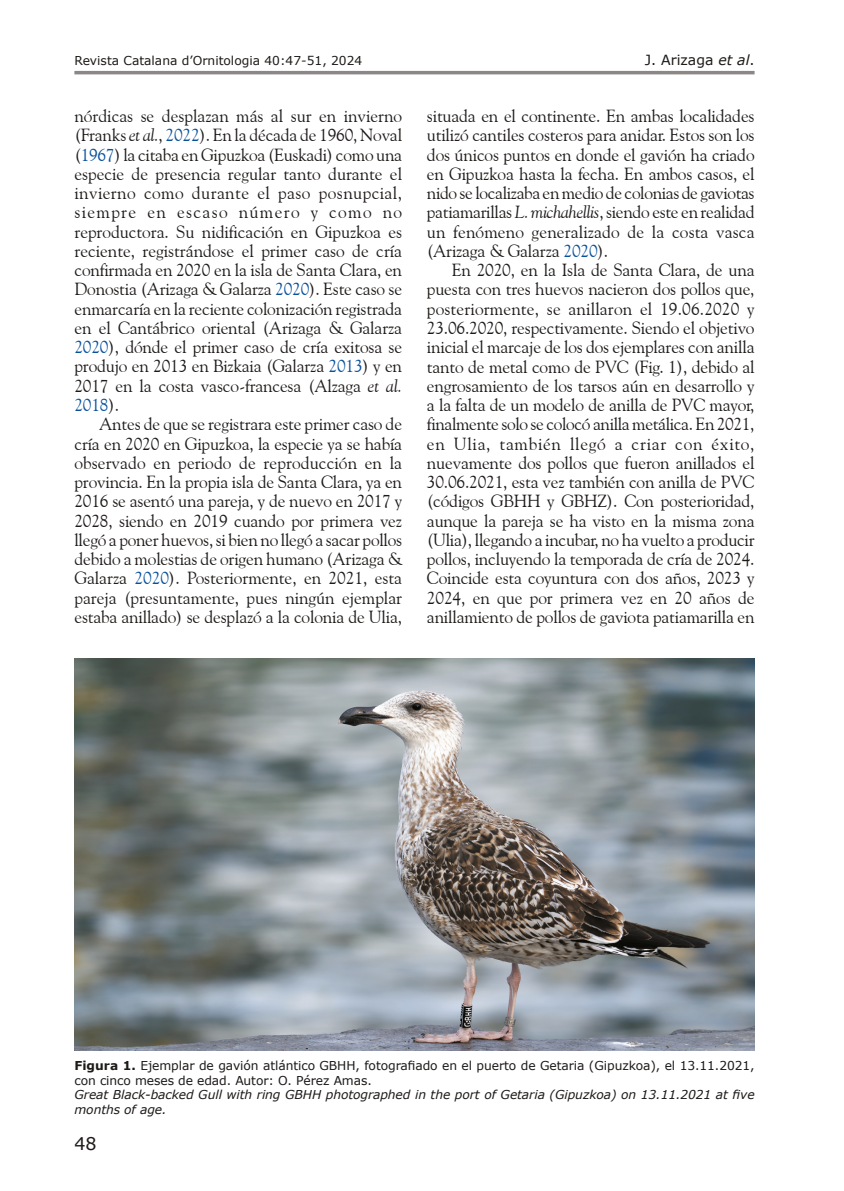
<style>
.page{position:relative;width:844px;height:1191px;background:#fff}
.page>*{position:absolute;margin:0;border:0;box-sizing:border-box;transform-origin:0 0}
.t1{font:17.5px/19.2px "Goudy Old Style BT";letter-spacing:-.01em;color:#1d1a18;text-align:justify}
.t2{font:17.5px "Verdana";color:#1d1a18}
.t3{font:14px "Verdana";color:#1d1a18}
.t4{font:12.25px/14.7px "Verdana";letter-spacing:-.005em;color:#1d1a18}
.t5{font:italic 12.25px/14.7px "Verdana";letter-spacing:-.005em;color:#1d1a18}
.s1{font-style:italic}
.s2{color:#07509c}
.s3{font-weight:700}
</style>
<div class="page">
<hr style="left:74px;top:71px;width:680px;height:3px;background:#8a8786">
<img style="left:74px;top:658px;width:680px;height:392px">
<p class="t4" style="left:74px;top:54px;width:289px">Revista Catalana d’Ornitologia 40:47-51, 2024</p>
<p class="t1" style="left:74px;top:108px;width:329px">nórdicas se desplazan más al sur en invierno (Franks <span class="s1">et al.</span>, <span class="s2">2022</span>). En la década de 1960, Noval (<span class="s2">1967</span>) la citaba en Gipuzkoa (Euskadi) como una especie de presencia regular tanto durante el invierno como durante el paso posnupcial, siempre en escaso número y como no reproductora. Su nidificación en Gipuzkoa es reciente, registrándose el primer caso de cría confirmada en 2020 en la isla de Santa Clara, en Donostia (Arizaga &amp; Galarza <span class="s2">2020</span>). Este caso se enmarcaría en la reciente colonización registrada en el Cantábrico oriental (Arizaga &amp; Galarza <span class="s2">2020</span>), dónde el primer caso de cría exitosa se produjo en 2013 en Bizkaia (Galarza <span class="s2">2013</span>) y en 2017 en la costa vasco-francesa (Alzaga <span class="s1">et al.<br></span><span class="s2">2018</span>).</p>
<p class="t1" style="left:74px;top:416px;width:329px;text-indent:25px">Antes de que se registrara este primer caso de cría en 2020 en Gipuzkoa, la especie ya se había observado en periodo de reproducción en la provincia. En la propia isla de Santa Clara, ya en 2016 se asentó una pareja, y de nuevo en 2017 y 2028, siendo en 2019 cuando por primera vez llegó a poner huevos, si bien no llegó a sacar pollos debido a molestias de origen humano (Arizaga &amp; Galarza <span class="s2">2020</span>). Posteriormente, en 2021, esta pareja (presuntamente, pues ningún ejemplar estaba anillado) se desplazó a la colonia de Ulia,</p>
<p class="t3" style="left:644px;top:54px;width:111px">J. Arizaga <span class="s1">et al</span>.</p>
<p class="t1" style="left:427px;top:108px;width:329px">situada en el continente. En ambas localidades utilizó cantiles costeros para anidar. Estos son los dos únicos puntos en donde el gavión ha criado en Gipuzkoa hasta la fecha. En ambos casos, el nido se localizaba en medio de colonias de gaviotas patiamarillas <span class="s1">L. michahellis</span>, siendo este en realidad un fenómeno generalizado de la costa vasca (Arizaga &amp; Galarza <span class="s2">2020</span>).</p>
<p class="t1" style="left:427px;top:262px;width:329px;text-indent:25px">En 2020, en la Isla de Santa Clara, de una puesta con tres huevos nacieron dos pollos que, posteriormente, se anillaron el 19.06.2020 y 23.06.2020, respectivamente. Siendo el objetivo inicial el marcaje de los dos ejemplares con anilla tanto de metal como de PVC (Fig. 1), debido al engrosamiento de los tarsos aún en desarrollo y a la falta de un modelo de anilla de PVC mayor, finalmente solo se colocó anilla metálica. En 2021, en Ulia, también llegó a criar con éxito, nuevamente dos pollos que fueron anillados el 30.06.2021, esta vez también con anilla de PVC (códigos GBHH y GBHZ). Con posterioridad, aunque la pareja se ha visto en la misma zona (Ulia), llegando a incubar, no ha vuelto a producir pollos, incluyendo la temporada de cría de 2024.<br>Coincide esta coyuntura con dos años, 2023 y 2024, en que por primera vez en 20 años de anillamiento de pollos de gaviota patiamarilla en</p>
<p class="t4" style="left:74px;top:1059px;width:681px"><span class="s3">Figura 1.</span> Ejemplar de gavión atlántico GBHH, fotografiado en el puerto de Getaria (Gipuzkoa), el 13.11.2021, con cinco meses de edad. Autor: O. Pérez Amas.</p>
<p class="t5" style="left:74px;top:1088px;width:681px">Great Black-backed Gull with ring GBHH photographed in the port of Getaria (Gipuzkoa) on 13.11.2021 at five months of age.</p>
<p class="t2" style="left:74px;top:1136px;width:24px">48</p>
</div>
